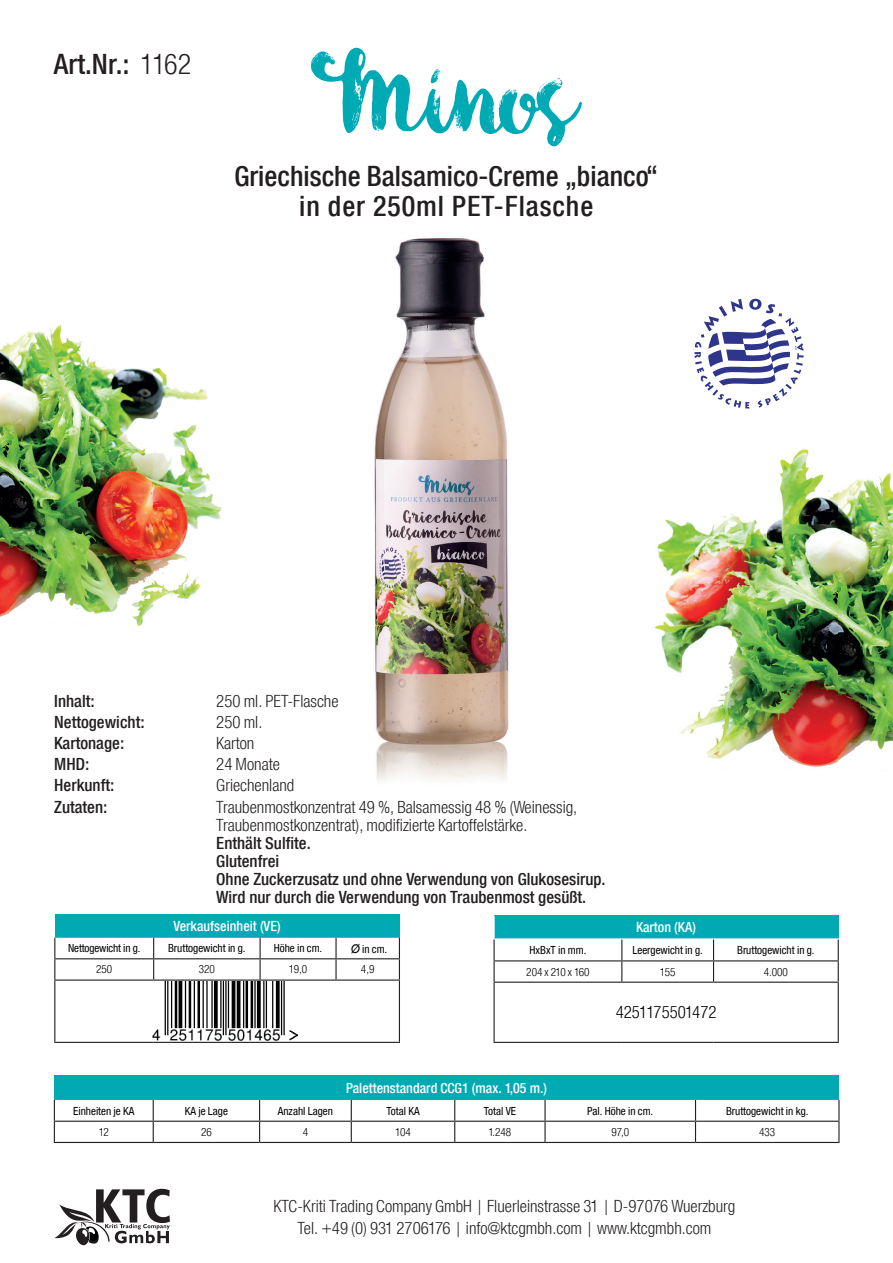
<style>
.page{position:relative;width:893px;height:1263px;background:#fff}
.page>*{position:absolute;margin:0;border:0;box-sizing:border-box;transform-origin:0 0}
.t1{font:500 30px/30px "CF Helvetica Cond";color:#231f20;text-align:center}
.t2{font:300 18px/18px "CF Helvetica Cond";color:#231f20}
.t3{font:500 18px/18px "CF Helvetica Cond";color:#231f20}
.t4{font:300 18px "CF Helvetica Cond";color:#000001}
.t5{font:500 15px "CF Helvetica Cond";color:#fff}
.t6{font:12px "CF Helvetica Cond";color:#000001}
.t7{font:300 12px "CF Helvetica Cond";color:#000001}
.t8{font:300 12px "CF Helvetica Cond";letter-spacing:-.025em;color:#000001}
.s1{font-weight:300}
.s2{font-family:"Arial";font-style:italic}
</style>
<div class="page">
<img style="left:374px;top:238px;width:135px;height:543px">
<svg style="left:311px;top:48px;width:271px;height:98px"></svg>
<div style="left:55px;top:914px;width:344px;height:24px;background:#00aab5"></div>
<hr style="left:54px;top:1042px;width:100px;height:1px;background:#231f20">
<hr style="left:154px;top:1042px;width:106px;height:1px;background:#231f20">
<hr style="left:260px;top:1042px;width:76px;height:1px;background:#231f20">
<hr style="left:336px;top:1042px;width:64px;height:1px;background:#231f20">
<svg style="left:54px;top:938px;width:346px;height:104px"></svg>
<hr style="left:399px;top:981px;width:1px;height:61px;background:#231f20">
<div style="left:494px;top:915px;width:344px;height:24px;background:#00aab5"></div>
<hr style="left:493px;top:916px;width:2px;height:22px;background:#fff">
<hr style="left:493px;top:938px;width:129px;height:1px;background:#fff">
<hr style="left:622px;top:938px;width:91px;height:1px;background:#fff">
<hr style="left:713px;top:938px;width:126px;height:1px;background:#fff">
<hr style="left:493px;top:939px;width:2px;height:21px;background:#231f20">
<hr style="left:493px;top:960px;width:129px;height:1px;background:#231f20">
<hr style="left:493px;top:961px;width:2px;height:21px;background:#231f20">
<hr style="left:493px;top:982px;width:129px;height:1px;background:#231f20">
<hr style="left:493px;top:983px;width:2px;height:59px;background:#231f20">
<hr style="left:493px;top:1042px;width:129px;height:1px;background:#231f20">
<hr style="left:622px;top:1042px;width:91px;height:1px;background:#231f20">
<hr style="left:713px;top:1042px;width:126px;height:1px;background:#231f20">
<svg style="left:494px;top:939px;width:345px;height:103px"></svg>
<hr style="left:838px;top:983px;width:1px;height:59px;background:#231f20">
<div style="left:54px;top:1076px;width:785px;height:24px;background:#00aab5"></div>
<svg style="left:54px;top:1100px;width:785px;height:42px"></svg>
<hr style="left:54px;top:1142px;width:99px;height:1px;background:#231f20">
<hr style="left:153px;top:1142px;width:107px;height:1px;background:#231f20">
<hr style="left:260px;top:1142px;width:91px;height:1px;background:#231f20">
<hr style="left:351px;top:1142px;width:104px;height:1px;background:#231f20">
<hr style="left:455px;top:1142px;width:90px;height:1px;background:#231f20">
<hr style="left:545px;top:1142px;width:150px;height:1px;background:#231f20">
<hr style="left:695px;top:1142px;width:144px;height:1px;background:#231f20">
<svg style="left:54px;top:1189px;width:116px;height:56px"></svg>
<svg style="left:694px;top:298px;width:110px;height:111px"></svg>
<img style="left:152px;top:982px;width:146px;height:58px">
<img style="left:0;top:324px;width:222px;height:302px">
<img style="left:654px;top:449px;width:239px;height:318px">
<h1 class="t1" style="left:54px;top:49px;width:139px">Art.Nr.: <span class="s1">1162</span></h1>
<h1 class="t1" style="left:234px;top:161px;width:425px">Griechische Balsamico-Creme „bianco“ in der 250ml PET-Flasche</h1>
<p class="t3" style="left:54px;top:692px;width:42px">Inhalt:</p>
<p class="t2" style="left:216px;top:692px;width:124px">250 ml. PET-Flasche</p>
<p class="t3" style="left:54px;top:713px;width:92px">Nettogewicht:</p>
<p class="t2" style="left:216px;top:713px;width:48px">250 ml.</p>
<p class="t3" style="left:54px;top:734px;width:72px">Kartonage:</p>
<p class="t2" style="left:216px;top:734px;width:40px">Karton</p>
<p class="t3" style="left:54px;top:755px;width:37px">MHD:</p>
<p class="t2" style="left:216px;top:755px;width:65px">24 Monate</p>
<p class="t3" style="left:54px;top:776px;width:62px">Herkunft:</p>
<p class="t2" style="left:216px;top:776px;width:80px">Griechenland</p>
<p class="t3" style="left:54px;top:798px;width:55px">Zutaten:</p>
<p class="t2" style="left:216px;top:798px;width:363px">Traubenmostkonzentrat 49 %, Balsamessig 48 % (Weinessig,<br>Traubenmostkonzentrat), modifizierte Kartoffelstärke.</p>
<p class="t3" style="left:216px;top:834px;width:391px">Enthält Sulfite.<br>Glutenfrei<br>Ohne Zuckerzusatz und ohne Verwendung von Glukosesirup.<br>Wird nur durch die Verwendung von Traubenmost gesüßt.</p>
<p class="t5" style="left:174px;top:918px;width:109px">Verkaufseinheit (VE)</p>
<p class="t6" style="left:68px;top:942px;width:74px">Nettogewicht in g.</p>
<p class="t6" style="left:168px;top:942px;width:79px">Bruttogewicht in g.</p>
<p class="t6" style="left:274px;top:942px;width:50px">Höhe in cm.</p>
<p class="t6" style="left:350px;top:942px;width:38px"><span class="s2">Ø</span> in cm.</p>
<p class="t7" style="left:96px;top:963px;width:18px">250</p>
<p class="t7" style="left:199px;top:963px;width:18px">320</p>
<p class="t7" style="left:289px;top:963px;width:20px">19,0</p>
<p class="t7" style="left:361px;top:963px;width:15px">4,9</p>
<p class="t5" style="left:636px;top:919px;width:61px">Karton (KA)</p>
<p class="t6" style="left:530px;top:944px;width:58px">HxBxT in mm.</p>
<p class="t6" style="left:632px;top:944px;width:72px">Leergewicht in g.</p>
<p class="t6" style="left:737px;top:944px;width:79px">Bruttogewicht in g.</p>
<p class="t8" style="left:526px;top:965px;width:65px">204 x 210 x 160</p>
<p class="t7" style="left:660px;top:965px;width:17px">155</p>
<p class="t7" style="left:764px;top:965px;width:26px">4.000</p>
<p class="t4" style="left:616px;top:1003px;width:102px">4251175501472</p>
<p class="t5" style="left:346px;top:1080px;width:203px">Palettenstandard CCG1 (max. 1,05 m.)</p>
<p class="t6" style="left:73px;top:1104px;width:62px">Einheiten je KA</p>
<p class="t6" style="left:185px;top:1104px;width:45px">KA je Lage</p>
<p class="t6" style="left:278px;top:1104px;width:57px">Anzahl Lagen</p>
<p class="t6" style="left:386px;top:1104px;width:35px">Total KA</p>
<p class="t6" style="left:484px;top:1104px;width:34px">Total VE</p>
<p class="t6" style="left:587px;top:1104px;width:67px">Pal. Höhe in cm.</p>
<p class="t6" style="left:726px;top:1104px;width:84px">Bruttogewicht in kg.</p>
<p class="t7" style="left:99px;top:1125px;width:12px">12</p>
<p class="t7" style="left:201px;top:1125px;width:12px">26</p>
<p class="t7" style="left:303px;top:1125px;width:7px">4</p>
<p class="t7" style="left:395px;top:1125px;width:17px">104</p>
<p class="t7" style="left:488px;top:1125px;width:24px">1.248</p>
<p class="t7" style="left:611px;top:1125px;width:19px">97,0</p>
<p class="t7" style="left:759px;top:1125px;width:18px">433</p>
<p class="t2" style="left:273px;top:1195px;width:463px;line-height:21.6px;text-align:center">KTC-Kriti Trading Company GmbH | Fluerleinstrasse 31 | D-97076 Wuerzburg<br>Tel. +49 (0) 931 2706176 | info@ktcgmbh.com | www.ktcgmbh.com</p>
</div>
